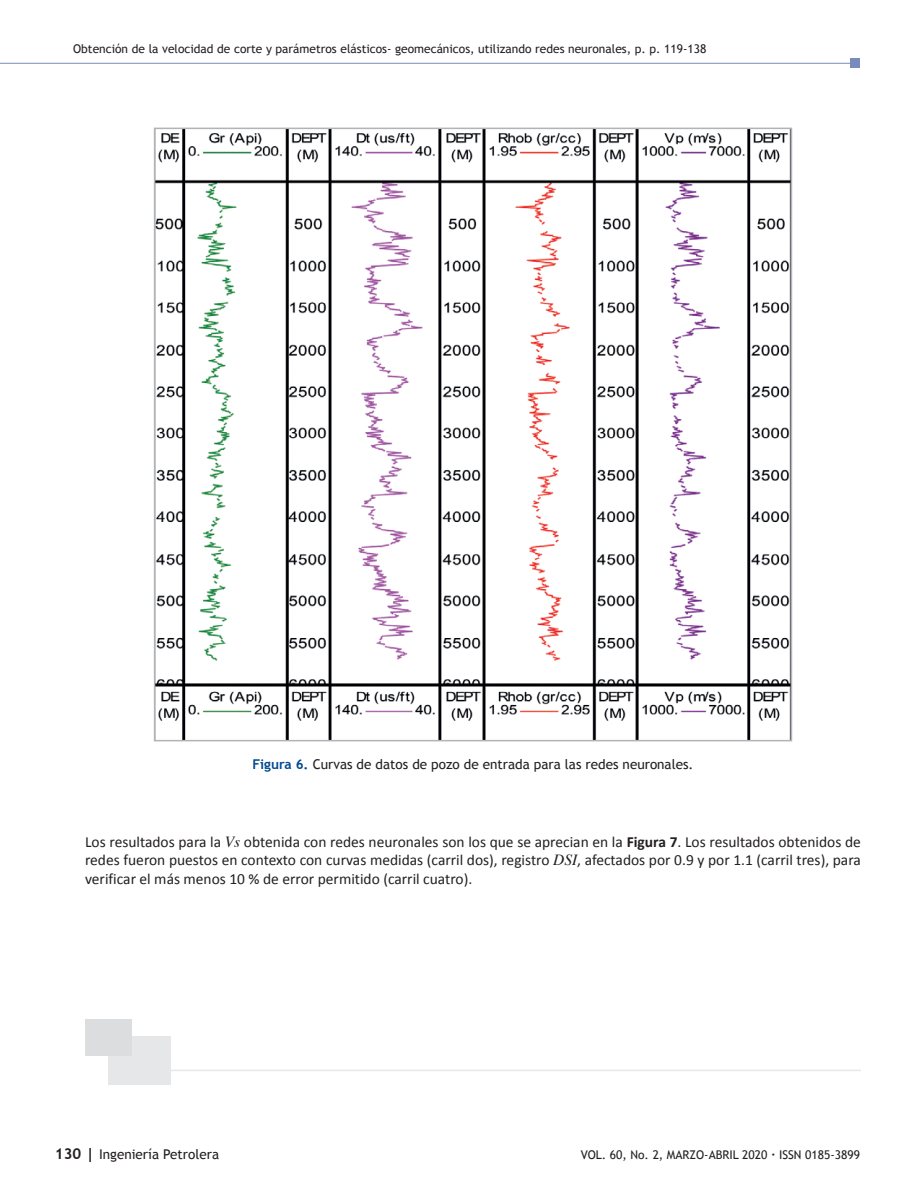
<style>
.page{position:relative;width:915px;height:1191px;background:#fff}
.page>*{position:absolute;margin:0;border:0;box-sizing:border-box;transform-origin:0 0}
.t1{font:15.45px/18.6px "Calibri";color:#231f20;text-align:justify}
.t2{font:13.5px "Trebuchet MS";color:#231f20}
.t3{font:12px "Trebuchet MS";color:#231f20}
.s1{font-weight:700;color:#014990}
.s2{font-family:"Times";font-style:italic}
.s3{font-weight:700}
.s4{font-weight:700;font-size:15px}
</style>
<div class="page">
<hr style="left:0;top:63px;width:854px;height:1px;background:#788bbc">
<div style="left:850px;top:59px;width:9px;height:9px;background:#788bbc"></div>
<img style="left:157px;top:131px;width:632px;height:607px">
<div style="left:109px;top:1036px;width:62px;height:48px;background:#e6e7e9"></div>
<div style="left:85px;top:1018px;width:47px;height:37px;background:#dcdddf"></div>
<hr style="left:165px;top:1069px;width:695px;height:2px;background:#e6e7e9">
<p class="t3" style="left:73px;top:42px;width:634px">Obtención de la velocidad de corte y parámetros elásticos- geomecánicos, utilizando redes neuronales, p. p. 119-138</p>
<p class="t2" style="left:252px;top:756px;width:442px"><span class="s1">Figura 6.</span> Curvas de datos de pozo de entrada para las redes neuronales.</p>
<p class="t1" style="left:85px;top:833px;width:777px">Los resultados para la <span class="s2">Vs</span> obtenida con redes neuronales son los que se aprecian en la <span class="s3">Figura 7</span>. Los resultados obtenidos de redes fueron puestos en contexto con curvas medidas (carril dos), registro <span class="s2">DSI</span>, afectados por 0.9 y por 1.1 (carril tres), para verificar el más menos 10 % de error permitido (carril cuatro).</p>
<p class="t2" style="left:55px;top:1146px;width:166px"><span class="s4">130 |</span> Ingeniería Petrolera</p>
<p class="t3" style="left:580px;top:1147px;width:281px">VOL. 60, No. 2, MARZO-ABRIL 2020 <span class="s3">·</span> ISSN 0185-3899</p>
</div>
